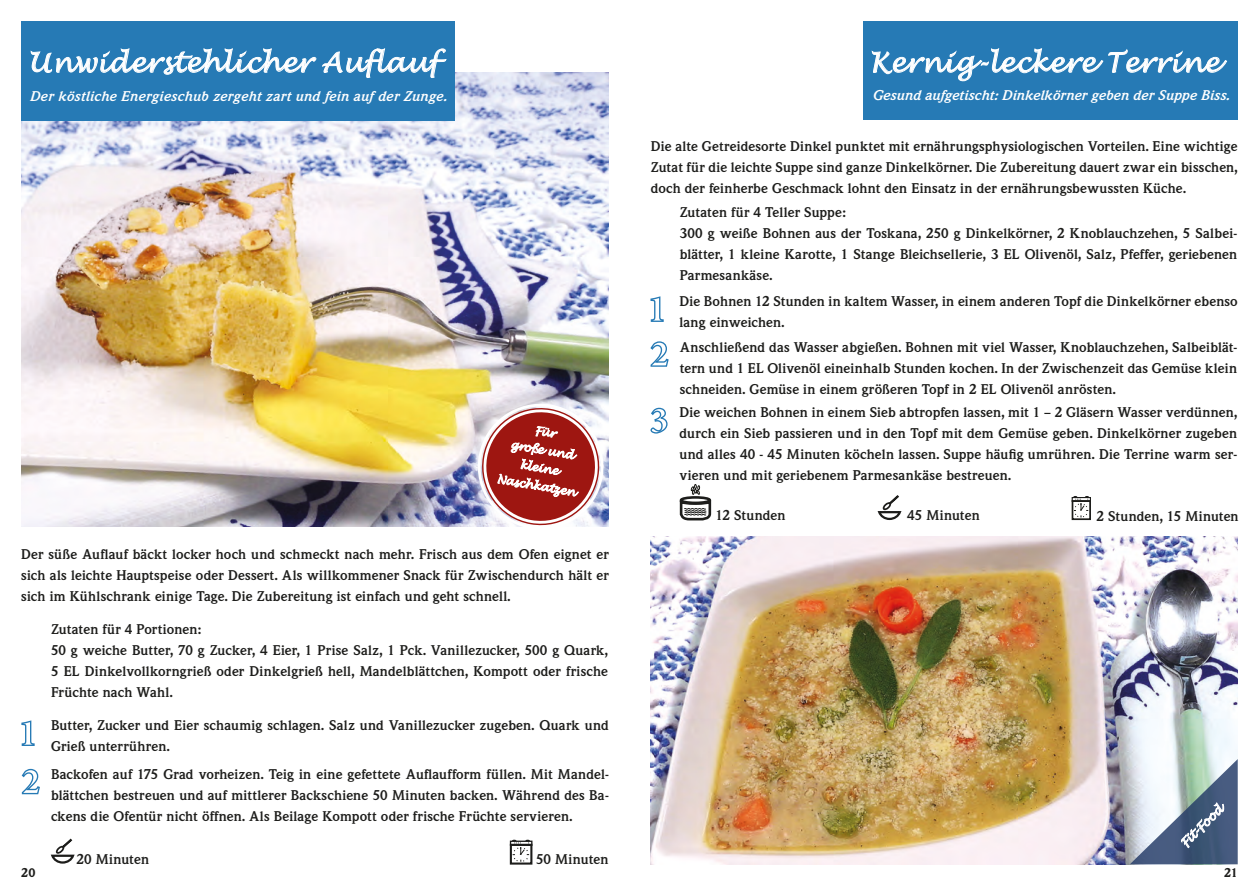
<style>
.page{position:relative;width:1259px;height:893px;background:#fff}
.page>*{position:absolute;margin:0;border:0;box-sizing:border-box;transform-origin:0 0}
.t1{font:italic 27px "Lucida Handwriting";letter-spacing:.01em;color:#fff}
.t2{font:700 13.5px/21px "Weidemann SB";letter-spacing:.005em;color:#1d1d1b;text-align:justify}
.t3{font:italic 700 13.5px "Weidemann SB";letter-spacing:.01em;color:#fff}
.t4{font:italic 12px "Lucida Handwriting";color:#fff}
.t5{font:900 12px "Weidemann SB";color:#1d1d1b}
.t6{font:italic 11.25px/18.1px "Lucida Handwriting";color:#fff;text-align:center}
</style>
<div class="page">
<img style="left:21px;top:73px;width:587px;height:454px">
<img style="left:650px;top:536px;width:587px;height:328px">
<svg style="left:650px;top:296px;width:14px;height:26px"></svg>
<svg style="left:650px;top:407px;width:18px;height:27px"></svg>
<svg style="left:650px;top:341px;width:19px;height:26px"></svg>
<div style="left:21px;top:21px;width:434px;height:99px;background:#267ab5"></div>
<div style="left:863px;top:21px;width:374px;height:99px;background:#267ab5"></div>
<svg style="left:30px;top:48px;width:416px;height:30px"></svg>
<svg style="left:21px;top:720px;width:14px;height:26px"></svg>
<svg style="left:21px;top:768px;width:19px;height:27px"></svg>
<svg style="left:871px;top:48px;width:356px;height:34px"></svg>
<svg style="left:50px;top:838px;width:25px;height:26px"></svg>
<div style="left:510px;top:844px;width:22px;height:21px;border:2px solid #1d1d1b"></div>
<div style="left:510px;top:841px;width:22px;height:5px;border:1px solid #1d1d1b"></div>
<svg style="left:512px;top:840px;width:18px;height:22px"></svg>
<svg style="left:1129px;top:759px;width:108px;height:105px"></svg>
<div style="left:1071px;top:500px;width:20px;height:20px;border:2px solid #1d1d1b"></div>
<div style="left:1071px;top:497px;width:20px;height:5px;border:1px solid #1d1d1b"></div>
<svg style="left:1073px;top:496px;width:16px;height:21px"></svg>
<svg style="left:679px;top:484px;width:33px;height:37px"></svg>
<svg style="left:877px;top:495px;width:25px;height:25px"></svg>
<svg style="left:463px;top:389px;width:146px;height:138px"></svg>
<h1 class="t1" style="left:28px;top:46px;width:411px">Unwiderstehlicher Auflauf</h1>
<p class="t3" style="left:31px;top:88px;width:418px">Der köstliche Energieschub zergeht zart und fein auf der Zunge.</p>
<p class="t6" style="left:508px;top:417px;width:81px;rotate:10deg">Für<br>große und kleine<br>Naschkatzen</p>
<p class="t2" style="left:21px;top:544px;width:589px">Der süße Auflauf bäckt locker hoch und schmeckt nach mehr. Frisch aus dem Ofen eignet er sich als leichte Hauptspeise oder Dessert. Als willkommener Snack für Zwischendurch hält er sich im Kühlschrank einige Tage. Die Zubereitung ist einfach und geht schnell.</p>
<p class="t2" style="left:51px;top:619px;width:558px;text-align:left">Zutaten für 4 Portionen:<br>50 g weiche Butter, 70 g Zucker, 4 Eier, 1 Prise Salz, 1 Pck. Vanillezucker, 500 g Quark, 5 EL Dinkelvollkorngrieß oder Dinkelgrieß hell, Mandelblättchen, Kompott oder frische Früchte nach Wahl.</p>
<p class="t2" style="left:51px;top:715px;width:559px">Butter, Zucker und Eier schaumig schlagen. Salz und Vanillezucker zugeben. Quark und<br>Grieß unterrühren.</p>
<p class="t2" style="left:51px;top:763px;width:559px">Backofen auf 175 Grad vorheizen. Teig in eine gefettete Auflaufform füllen. Mit Mandel&shy;blättchen bestreuen und auf mittlerer Backschiene 50 Minuten backen. Während des Ba&shy;ckens die Ofentür nicht öffnen. Als Beilage Kompott oder frische Früchte servieren.</p>
<p class="t2" style="left:76px;top:849px;width:74px">20 Minuten</p>
<p class="t2" style="left:536px;top:849px;width:74px">50 Minuten</p>
<h1 class="t1" style="left:870px;top:46px;width:351px">Kernig-leckere Terrine</h1>
<p class="t3" style="left:873px;top:87px;width:359px">Gesund aufgetischt: Dinkelkörner geben der Suppe Biss.</p>
<p class="t2" style="left:651px;top:135px;width:588px">Die alte Getreidesorte Dinkel punktet mit ernährungsphysiologischen Vorteilen. Eine wichtige Zutat für die leichte Suppe sind ganze Dinkelkörner. Die Zubereitung dauert zwar ein bisschen, doch der feinherbe Geschmack lohnt den Einsatz in der ernährungsbewussten Küche.</p>
<p class="t2" style="left:679px;top:202px;width:559px;text-align:left">Zutaten für 4 Teller Suppe:<br>300 g weiße Bohnen aus der Toskana, 250 g Dinkelkörner, 2 Knoblauchzehen, 5 Salbei&shy;blätter, 1 kleine Karotte, 1 Stange Bleichsellerie, 3 EL Olivenöl, Salz, Pfeffer, geriebenen Parmesankäse.</p>
<p class="t2" style="left:679px;top:291px;width:560px">Die Bohnen 12 Stunden in kaltem Wasser, in einem anderen Topf die Dinkelkörner ebenso lang einweichen.</p>
<p class="t2" style="left:679px;top:337px;width:559px">Anschließend das Wasser abgießen. Bohnen mit viel Wasser, Knoblauchzehen, Salbeiblät&shy;tern und 1 EL Olivenöl eineinhalb Stunden kochen. In der Zwischenzeit das Gemüse klein schneiden. Gemüse in einem größeren Topf in 2 EL Olivenöl anrösten.</p>
<p class="t2" style="left:679px;top:402px;width:559px">Die weichen Bohnen in einem Sieb abtropfen lassen, mit 1 – 2 Gläsern Wasser verdünnen, durch ein Sieb passieren und in den Topf mit dem Gemüse geben. Dinkelkörner zugeben und alles 40 - 45 Minuten köcheln lassen. Suppe häufig umrühren. Die Terrine warm ser&shy;vieren und mit geriebenem Parmesankäse bestreuen.</p>
<p class="t2" style="left:715px;top:505px;width:71px">12 Stunden</p>
<p class="t2" style="left:907px;top:505px;width:74px">45 Minuten</p>
<p class="t2" style="left:1096px;top:505px;width:144px">2 Stunden, 15 Minuten</p>
<p class="t4" style="left:1177px;top:840px;width:55px;rotate:-45deg">Fit-Food</p>
<p class="t5" style="left:21px;top:866px;width:16px">20</p>
<p class="t5" style="left:1224px;top:865px;width:15px">21</p>
</div>
